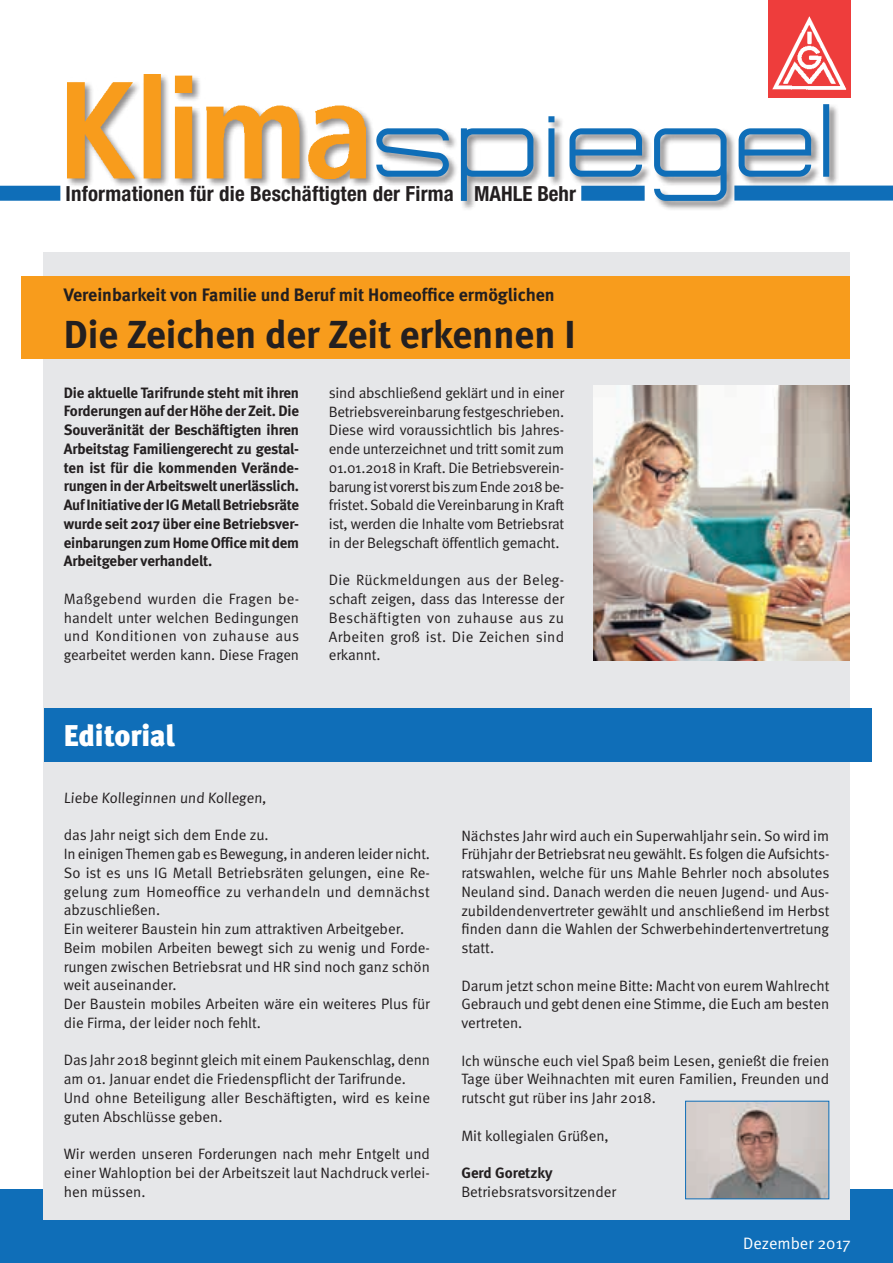
<style>
.page{position:relative;width:893px;height:1263px;background:#fff}
.page>*{position:absolute;margin:0;border:0;box-sizing:border-box;transform-origin:0 0}
.t1{font:700 39px "Meta";color:#231f20}
.t2{font:30px "Meta Black Lf";letter-spacing:-.005em;color:#fff}
.t3{font:700 condensed 20.85px "Helvetica Neue";letter-spacing:.01em;color:#231f20}
.t4{font:700 18px "Meta";color:#231f20}
.t5{font:16.5px "Meta Normal";color:#fff}
.t6{font:15px/18.8px "Meta Normal";color:#231f20;text-align:justify}
.t7{font:700 15px/18.8px "Meta";letter-spacing:-.015em;color:#231f20;text-align:justify}
</style>
<div class="page">
<div style="left:0;top:1189px;width:893px;height:74px;background:#0f6eb8"></div>
<div style="left:43px;top:43px;width:807px;height:1177px;background:#e6e7e9"></div>
<div style="left:33px;top:32px;width:843px;height:220px;background:#fff"></div>
<div style="left:0;top:186px;width:60px;height:15px;background:#0f6eb8"></div>
<div style="left:734px;top:186px;width:159px;height:15px;background:#0f6eb8"></div>
<img style="left:768px;top:13px;width:82px;height:85px">
<div style="left:768px;top:0;width:82px;height:13px;background:#ee3d3c"></div>
<div style="left:22px;top:276px;width:828px;height:83px;background:#f89c1c"></div>
<div style="left:66px;top:73px;width:773px;height:138px;background:#231f20;opacity:.5"></div>
<img style="left:67px;top:74px;width:299px;height:104px">
<svg style="left:376px;top:104px;width:453px;height:97px"></svg>
<div style="left:44px;top:708px;width:827px;height:53px;background:#0f6eb8"></div>
<img style="left:687px;top:1103px;width:140px;height:94px">
<div style="left:685px;top:1101px;width:144px;height:98px;border:1px solid #0f6eb8"></div>
<img style="left:594px;top:386px;width:256px;height:274px">
<h3 class="t3" style="left:65px;top:181px;width:512px">Informationen für die Beschäftigten der Firma MAHLE Behr</h3>
<p class="t4" style="left:64px;top:284px;width:492px">Vereinbarkeit von Familie und Beruf mit Homeoffice ermöglichen</p>
<h1 class="t1" style="left:64px;top:311px;width:513px">Die Zeichen der Zeit erkennen I</h1>
<p class="t6" style="left:329px;top:383px;width:237px">sind abschließend geklärt und in einer Betriebsvereinbarung festgeschrieben.<br>Diese wird voraussichtlich bis Jahres&shy;ende unterzeichnet und tritt somit zum 01.01.2018 in Kraft. Die Betriebsverein&shy;barung ist vorerst bis zum Ende 2018 be&shy;fristet. Sobald die Vereinbarung in Kraft ist, werden die Inhalte vom Betriebsrat in der Belegschaft öffentlich gemacht.</p>
<p class="t6" style="left:329px;top:570px;width:237px">Die Rückmeldungen aus der Beleg&shy;schaft zeigen, dass das Interesse der Beschäftigten von zuhause aus zu Arbeiten groß ist. Die Zeichen sind erkannt.</p>
<p class="t7" style="left:64px;top:383px;width:237px">Die aktuelle Tarifrunde steht mit ihren Forderungen auf der Höhe der Zeit. Die Souveränität der Beschäftigten ihren Arbeitstag Familiengerecht zu gestal&shy;ten ist für die kommenden Verände&shy;rungen in der Arbeitswelt unerlässlich.<br>Auf Initiative der IG Metall Betriebsräte wurde seit 2017 über eine Betriebsver&shy;einbarungen zum Home Office mit dem Arbeitgeber verhandelt.</p>
<p class="t6" style="left:64px;top:589px;width:237px">Maßgebend wurden die Fragen be&shy;handelt unter welchen Bedingungen und Konditionen von zuhause aus gearbeitet werden kann. Diese Fragen</p>
<h2 class="t2" style="left:64px;top:718px;width:112px">Editorial</h2>
<p class="t6" style="left:64px;top:788px;width:205px">Liebe Kolleginnen und Kollegen,</p>
<p class="t6" style="left:64px;top:825px;width:368px;text-align:left">das Jahr neigt sich dem Ende zu.<br>In einigen Themen gab es Bewegung, in anderen leider nicht.<br>So ist es uns IG Metall Betriebsräten gelungen, eine Re&shy;gelung zum Homeoffice zu verhandeln und demnächst abzuschließen.<br>Ein weiterer Baustein hin zum attraktiven Arbeitgeber.<br>Beim mobilen Arbeiten bewegt sich zu wenig und Forde&shy;rungen zwischen Betriebsrat und HR sind noch ganz schön weit auseinander.<br>Der Baustein mobiles Arbeiten wäre ein weiteres Plus für die Firma, der leider noch fehlt.</p>
<p class="t6" style="left:64px;top:1050px;width:368px;text-align:left">Das Jahr 2018 beginnt gleich mit einem Paukenschlag, denn am 01. Januar endet die Friedenspflicht der Tarifrunde.<br>Und ohne Beteiligung aller Beschäftigten, wird es keine guten Abschlüsse geben.</p>
<p class="t6" style="left:64px;top:1144px;width:368px">Wir werden unseren Forderungen nach mehr Entgelt und einer Wahloption bei der Arbeitszeit laut Nachdruck verlei&shy;hen müssen.</p>
<p class="t6" style="left:461px;top:826px;width:369px">Nächstes Jahr wird auch ein Superwahljahr sein. So wird im Frühjahr der Betriebsrat neu gewählt. Es folgen die Aufsichts&shy;ratswahlen, welche für uns Mahle Behrler noch absolutes Neuland sind. Danach werden die neuen Jugend- und Aus&shy;zubildendenvertreter gewählt und anschließend im Herbst finden dann die Wahlen der Schwerbehindertenvertretung statt.</p>
<p class="t6" style="left:461px;top:976px;width:369px">Darum jetzt schon meine Bitte: Macht von eurem Wahlrecht Gebrauch und gebt denen eine Stimme, die Euch am besten vertreten.</p>
<p class="t6" style="left:461px;top:1051px;width:369px">Ich wünsche euch viel Spaß beim Lesen, genießt die freien Tage über Weihnachten mit euren Familien, Freunden und rutscht gut rüber ins Jahr 2018.</p>
<p class="t6" style="left:461px;top:1126px;width:149px">Mit kollegialen Grüßen,</p>
<p class="t7" style="left:461px;top:1163px;width:93px">Gerd Goretzky</p>
<p class="t6" style="left:461px;top:1182px;width:156px">Betriebsratsvorsitzender</p>
<p class="t5" style="left:743px;top:1233px;width:109px">Dezember 2017</p>
</div>
